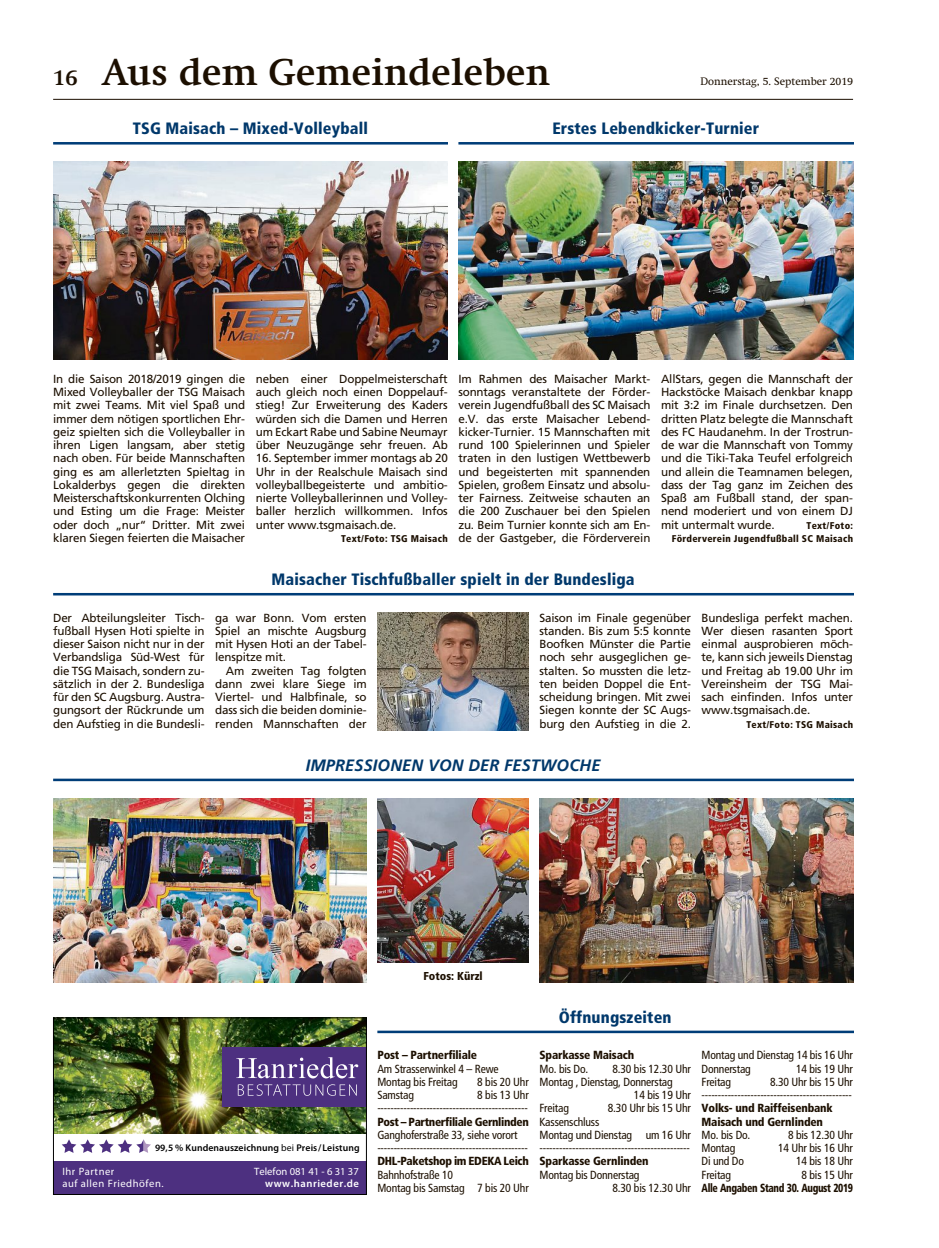
<style>
.page{position:relative;width:939px;height:1248px;background:#fff}
.page>*{position:absolute;margin:0;border:0;box-sizing:border-box;transform-origin:0 0}
.t1{font:700 36.62px "Swift";letter-spacing:.01em;color:#1c0f00}
.t2{font:900 condensed 16.38px "Frutiger";letter-spacing:.01em;color:#00386b}
.t3{font:italic 700 16.38px "Frutiger";letter-spacing:.01em;color:#00386b}
.t4{font:11.75px/13.2px "Frutiger";letter-spacing:-.015em;color:#1c0f00;text-align:justify}
.t5{font:condensed 11.75px/13.2px "Frutiger";letter-spacing:-.015em;color:#1c0f00}
.t6{font:900 condensed 11.75px/13.2px "Frutiger";letter-spacing:-.015em;color:#1c0f00}
.t7{font:900 condensed 11.75px "Frutiger";letter-spacing:-.04em;color:#1c0f00;scale:.85 1}
.t8{font:900 condensed 11.5px "Frutiger";color:#1c0f00}
.t9{font:10.75px "Swift";color:#1c0f00}
.t10{font:10.62px/11.9px "Myriad Pro";letter-spacing:.05em;color:#fff}
.t11{font:10.62px "Myriad Pro";color:#fff}
.t12{font:600 10.62px "Myriad Pro";letter-spacing:.05em;color:#fff}
.t13{font:900 condensed 9.75px/13.2px "Frutiger";letter-spacing:.03em;color:#1c0f00;text-align:right}
.t14{font:600 9.75px "Myriad Pro";letter-spacing:.01em;color:#000}
.s1{font-size:21.5px}
.s2{font-weight:400}
</style>
<div class="page">
<hr style="left:53px;top:99px;width:800px;height:1px;background:#1c0f00">
<hr style="left:53px;top:142px;width:395px;height:2px;background:#003d78">
<hr style="left:458px;top:142px;width:395px;height:2px;background:#003d78">
<img style="left:458px;top:162px;width:395px;height:197px">
<img style="left:53px;top:162px;width:395px;height:197px">
<hr style="left:53px;top:593px;width:800px;height:2px;background:#003d78">
<img style="left:377px;top:612px;width:152px;height:118px">
<hr style="left:377px;top:1030px;width:476px;height:3px;background:#003d78">
<hr style="left:53px;top:778px;width:800px;height:3px;background:#003d78">
<img style="left:377px;top:798px;width:152px;height:164px">
<img style="left:53px;top:798px;width:314px;height:184px">
<img style="left:539px;top:798px;width:314px;height:184px">
<div style="left:53px;top:1160px;width:314px;height:34px;background:#4d3080"></div>
<img style="left:55px;top:1019px;width:310px;height:113px">
<div style="left:222px;top:1047px;width:145px;height:60px;background:#4d3080"></div>
<svg style="left:238px;top:1084px;width:119px;height:11px"></svg>
<svg style="left:236px;top:1057px;width:122px;height:21px"></svg>
<div style="left:53px;top:1017px;width:314px;height:177px;border:1px solid #000"></div>
<svg style="left:62px;top:1139px;width:89px;height:13px"></svg>
<h1 class="t1" style="left:53px;top:51px;width:498px"><span class="s1">16</span> Aus dem Gemeindeleben</h1>
<p class="t9" style="left:701px;top:77px;width:154px">Donnerstag, 5. September 2019</p>
<h2 class="t2" style="left:133px;top:123px;width:236px">TSG Maisach – Mixed-Volleyball</h2>
<h2 class="t2" style="left:552px;top:123px;width:208px">Erstes Lebendkicker-Turnier</h2>
<p class="t4" style="left:53px;top:373px;width:194px">In die Saison 2018/2019 gingen die Mixed Volleyballer der TSG Maisach mit zwei Teams. Mit viel Spaß und immer dem nötigen sportlichen Ehr&shy;geiz spielten sich die Volleyballer in ihren Ligen langsam, aber stetig nach oben. Für beide Mannschaften ging es am allerletzten Spieltag in Lokalderbys gegen die direkten Meisterschaftskonkurrenten Olching und Esting um die Frage: Meister oder doch „nur“ Dritter. Mit zwei klaren Siegen feierten die Maisacher</p>
<p class="t4" style="left:256px;top:373px;width:194px">neben einer Doppelmeisterschaft auch gleich noch einen Doppelauf&shy;stieg! Zur Erweiterung des Kaders würden sich die Damen und Herren um Eckart Rabe und Sabine Neumayr über Neuzugänge sehr freuen. Ab</p>
<p class="t4" style="left:256px;top:453px;width:194px">16. September immer montags ab 20<br>Uhr in der Realschule Maisach sind volleyballbegeisterte und ambitio&shy;nierte Volleyballerinnen und Volley&shy;baller herzlich willkommen. Infos unter www.tsgmaisach.de.</p>
<p class="t13" style="left:341px;top:533px;width:108px">Text/Foto: TSG Maisach</p>
<p class="t4" style="left:458px;top:373px;width:194px">Im Rahmen des Maisacher Markt&shy;sonntags veranstaltete der Förder&shy;verein Jugendfußball des SC Maisach e.V. das erste Maisacher Lebend&shy;kicker-Turnier. 15 Mannschaften mit rund 100 Spielerinnen und Spieler traten in den lustigen Wettbewerb und begeisterten mit spannenden Spielen, großem Einsatz und absolu&shy;ter Fairness. Zeitweise schauten an die 200 Zuschauer bei den Spielen zu. Beim Turnier konnte sich am En&shy;de der Gastgeber, die Förderverein</p>
<p class="t4" style="left:661px;top:373px;width:194px">AllStars, gegen die Mannschaft der Hackstöcke Maisach denkbar knapp mit 3:2 im Finale durchsetzen. Den dritten Platz belegte die Mannschaft des FC Haudanehm. In der Trostrun&shy;de war die Mannschaft von Tommy und die Tiki-Taka Teufel erfolgreich und allein die Teamnamen belegen, dass der Tag ganz im Zeichen des Spaß am Fußball stand, der span&shy;nend moderiert und von einem DJ mit untermalt wurde.</p>
<p class="t13" style="left:672px;top:519px;width:183px">Text/Foto:<br>Förderverein Jugendfußball SC Maisach</p>
<p class="t4" style="left:53px;top:612px;width:153px">Der Abteilungsleiter Tisch&shy;fußball Hysen Hoti spielte in dieser Saison nicht nur in der Verbandsliga Süd-West für die TSG Maisach, sondern zu&shy;sätzlich in der 2. Bundesliga für den SC Augsburg. Austra&shy;gungsort der Rückrunde um den Aufstieg in die Bundesli-</p>
<h2 class="t2" style="left:272px;top:574px;width:364px">Maisacher Tischfußballer spielt in der Bundesliga</h2>
<p class="t4" style="left:215px;top:612px;width:153px">ga war Bonn. Vom ersten Spiel an mischte Augsburg mit Hysen Hoti an der Tabel&shy;lenspitze mit.</p>
<p class="t4" style="left:215px;top:665px;width:153px;text-indent:11px">Am zweiten Tag folgten dann zwei klare Siege im Viertel- und Halbfinale, so dass sich die beiden dominie&shy;renden Mannschaften der</p>
<p class="t4" style="left:539px;top:612px;width:153px">Saison im Finale gegenüber standen. Bis zum 5:5 konnte Boofken Münster die Partie noch sehr ausgeglichen ge&shy;stalten. So mussten die letz&shy;ten beiden Doppel die Ent&shy;scheidung bringen. Mit zwei Siegen konnte der SC Augs&shy;burg den Aufstieg in die 2.</p>
<p class="t4" style="left:702px;top:612px;width:153px">Bundesliga perfekt machen.<br>Wer diesen rasanten Sport einmal ausprobieren möch&shy;te, kann sich jeweils Dienstag und Freitag ab 19.00 Uhr im Vereinsheim der TSG Mai&shy;sach einfinden. Infos unter www.tsgmaisach.de.</p>
<p class="t13" style="left:746px;top:718px;width:108px">Text/Foto: TSG Maisach</p>
<h2 class="t3" style="left:306px;top:755px;width:296px">IMPRESSIONEN VON DER FESTWOCHE</h2>
<p class="t14" style="left:155px;top:1143px;width:206px">99,5 % Kundenauszeichnung <span class="s2">bei</span> Preis/Leistung</p>
<p class="t10" style="left:62px;top:1165px;width:103px">Ihr Partner<br>auf allen Friedhöfen.</p>
<p class="t11" style="left:254px;top:1165px;width:106px">Telefon 081 41 - 6 31 37</p>
<p class="t12" style="left:265px;top:1179px;width:95px">www.hanrieder.de</p>
<p class="t8" style="left:423px;top:971px;width:61px">Fotos: Kürzl</p>
<p class="t6" style="left:377px;top:1049px;width:101px">Post – Partnerfiliale</p>
<p class="t5" style="left:377px;top:1062px;width:123px">Am Strasserwinkel 4 – Rewe<br>Montag bis Freitag</p>
<p class="t5" style="left:477px;top:1076px;width:53px">8 bis 20 Uhr</p>
<p class="t5" style="left:377px;top:1089px;width:153px;text-align:right">8 bis 13 Uhr ----------------------------------------------</p>
<p class="t6" style="left:377px;top:1115px;width:153px">Post – Partnerfiliale Gernlinden</p>
<p class="t5" style="left:377px;top:1129px;width:152px">Ganghoferstraße 33, siehe vorort ----------------------------------------------</p>
<p class="t6" style="left:377px;top:1155px;width:153px">DHL-Paketshop im EDEKA Leich</p>
<p class="t5" style="left:377px;top:1168px;width:153px">Bahnhofstraße 10<br>Montag bis Samstag 7 bis 20 Uhr</p>
<p class="t5" style="left:377px;top:1089px;width:38px">Samstag</p>
<h2 class="t2" style="left:559px;top:1011px;width:114px">Öffnungszeiten</h2>
<p class="t6" style="left:539px;top:1049px;width:96px">Sparkasse Maisach</p>
<p class="t5" style="left:539px;top:1062px;width:50px">Mo. bis Do.</p>
<p class="t5" style="left:612px;top:1062px;width:80px">8.30 bis 12.30 Uhr</p>
<p class="t5" style="left:539px;top:1076px;width:135px">Montag , Dienstag, Donnerstag</p>
<p class="t5" style="left:634px;top:1089px;width:59px">14 bis 19 Uhr</p>
<p class="t5" style="left:539px;top:1102px;width:31px">Freitag</p>
<p class="t5" style="left:608px;top:1102px;width:85px">8.30 Uhr bis 15 Uhr</p>
<p class="t5" style="left:539px;top:1115px;width:153px">Kassenschluss<br>Montag und Dienstag um 16 Uhr ----------------------------------------------</p>
<p class="t6" style="left:539px;top:1155px;width:111px">Sparkasse Gernlinden</p>
<p class="t5" style="left:613px;top:1168px;width:80px;text-indent:-73px">Montag bis Donnerstag<br>8.30 bis 12.30 Uhr</p>
<p class="t5" style="left:702px;top:1049px;width:153px">Montag und Dienstag 14 bis 16 Uhr<br>Donnerstag</p>
<p class="t5" style="left:796px;top:1062px;width:58px">14 bis 19 Uhr</p>
<p class="t5" style="left:702px;top:1076px;width:153px;text-align:right">8.30 Uhr bis 15 Uhr ----------------------------------------------</p>
<p class="t6" style="left:702px;top:1102px;width:133px">Volks- und Raiffeisenbank<br>Maisach und Gernlinden</p>
<p class="t5" style="left:702px;top:1129px;width:50px">Mo. bis Do.</p>
<p class="t5" style="left:788px;top:1129px;width:67px">8 bis 12.30 Uhr</p>
<p class="t5" style="left:702px;top:1142px;width:35px">Montag</p>
<p class="t5" style="left:778px;top:1142px;width:77px">14 Uhr bis 16 Uhr</p>
<p class="t5" style="left:702px;top:1155px;width:44px">Di und Do</p>
<p class="t5" style="left:796px;top:1155px;width:58px">14 bis 18 Uhr</p>
<p class="t5" style="left:702px;top:1168px;width:31px">Freitag</p>
<p class="t5" style="left:801px;top:1168px;width:53px">8 bis 15 Uhr</p>
<p class="t7" style="left:702px;top:1183px;width:180px">Alle Angaben Stand 30. August 2019</p>
<p class="t5" style="left:702px;top:1076px;width:31px">Freitag</p>
</div>
